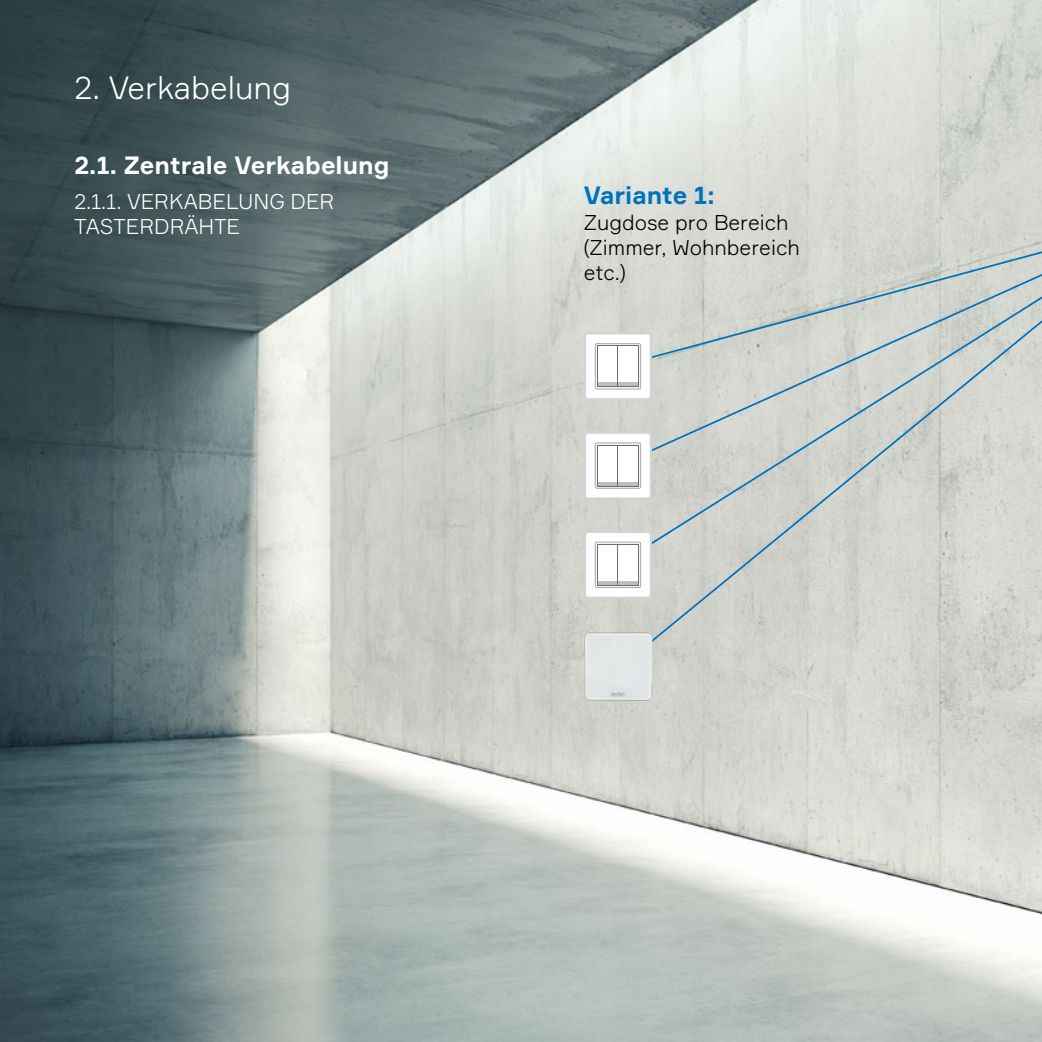
<style>
.page{position:relative;width:1042px;height:1042px;background:#fff}
.page>*{position:absolute;margin:0;border:0;box-sizing:border-box;transform-origin:0 0}
.t1{font:300 31.5px "Formular";color:#fff}
.t2{font:700 24.5px "Formular";color:#fff}
.t3{font:700 24.5px "Formular";color:#0072bb}
.t4{font:300 21px/25.2px "Formular";color:#000}
.t5{font:300 21px/25.2px "Formular";color:#fff}
</style>
<div class="page">
<img style="left:0;top:0;width:1042px;height:1042px">
<svg style="left:614px;top:222px;width:428px;height:450px;background:#ced2cd"></svg>
<div style="left:584px;top:332px;width:68px;height:68px;background:#d1d4d4;border-radius:3px"></div>
<div style="left:586px;top:334px;width:64px;height:64px;background:#fff;border-radius:2px"></div>
<svg style="left:595px;top:343px;width:46px;height:46px"></svg>
<div style="left:584px;top:431px;width:68px;height:69px;background:linear-gradient(to right,#dee0e0,#dee0e0);border-radius:3px"></div>
<div style="left:586px;top:434px;width:64px;height:63px;background:#fff;border-radius:2px"></div>
<svg style="left:595px;top:442px;width:46px;height:47px"></svg>
<div style="left:584px;top:531px;width:68px;height:68px;background:linear-gradient(to right,#d1d4d4,#d1d4d4);border-radius:3px"></div>
<div style="left:586px;top:533px;width:64px;height:63px;background:#fff;border-radius:2px"></div>
<svg style="left:595px;top:541px;width:46px;height:47px"></svg>
<img style="left:573px;top:625px;width:89px;height:87px">
<h1 class="t1" style="left:74px;top:69px;width:218px">2. Verkabelung</h1>
<p class="t2" style="left:74px;top:150px;width:316px">2.1. Zentrale Verkabelung</p>
<p class="t5" style="left:74px;top:188px;width:261px">2.1.1. VERKABELUNG DER<br>TASTERDRÄHTE</p>
<p class="t3" style="left:584px;top:180px;width:132px">Variante 1:</p>
<p class="t4" style="left:584px;top:209px;width:217px">Zugdose pro Bereich (Zimmer, Wohnbereich etc.)</p>
</div>
